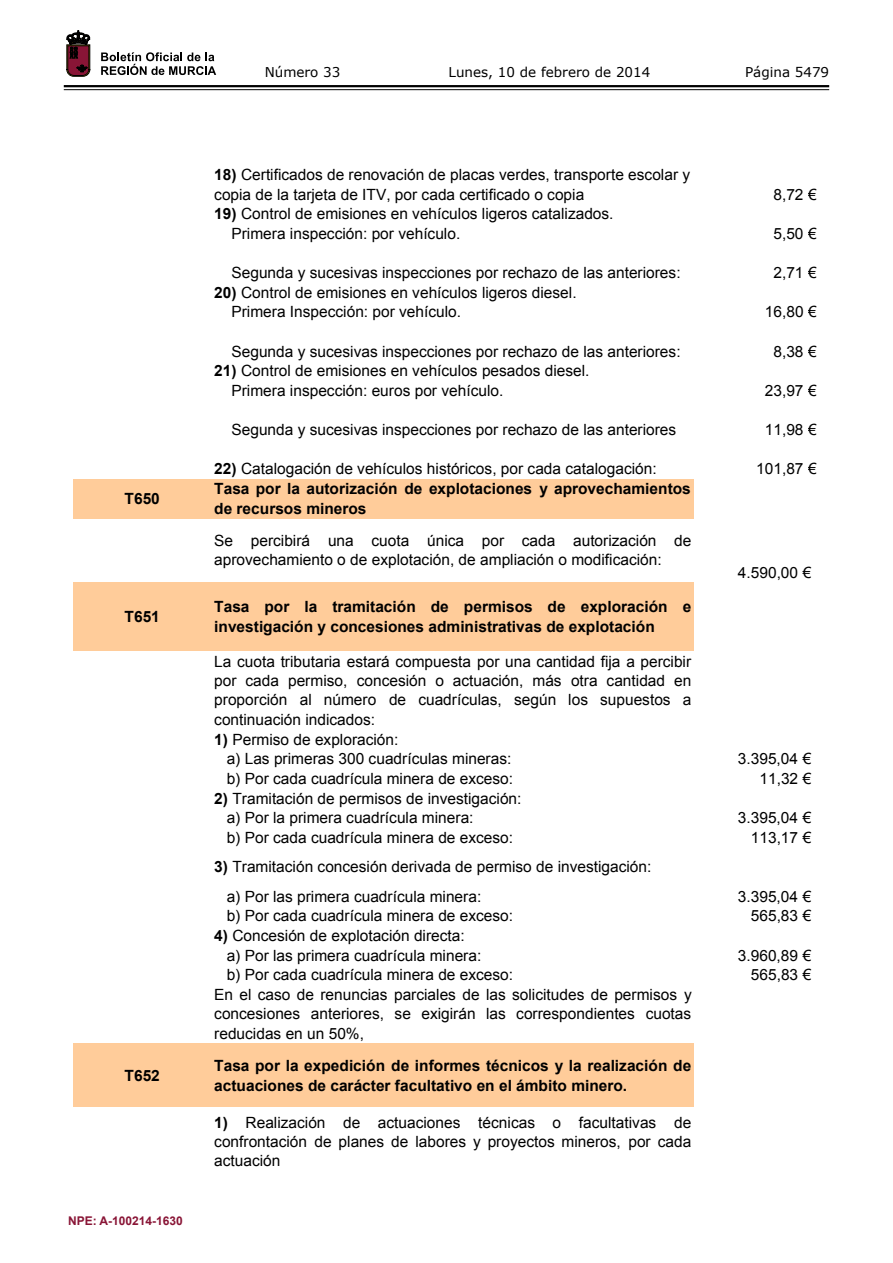
<style>
.page{position:relative;width:893px;height:1263px;background:#fff}
.page>*{position:absolute;margin:0;border:0;box-sizing:border-box;transform-origin:0 0}
.t1{font:15.45px/19.2px "Arial";color:#000}
.t2{font:700 15.45px/19.8px "Arial";color:#000}
.t3{font:13.5px "Verdana";color:#000}
.t4{font:700 12px "Arial";color:#891536}
.s1{font-weight:700}
</style>
<div class="page">
<hr style="left:64px;top:85px;width:765px;height:2px;background:#000">
<hr style="left:64px;top:89px;width:765px;height:1px;background:#000">
<svg style="left:101px;top:52px;width:115px;height:23px"></svg>
<svg style="left:67px;top:31px;width:23px;height:45px"></svg>
<div style="left:74px;top:479px;width:620px;height:39px;background:#ffcc9a"></div>
<div style="left:74px;top:582px;width:620px;height:69px;background:#ffcc9a"></div>
<div style="left:74px;top:1043px;width:620px;height:64px;background:#ffcc9a"></div>
<p class="t3" style="left:265px;top:62px;width:77px">Número 33</p>
<p class="t3" style="left:449px;top:62px;width:203px">Lunes, 10 de febrero de 2014</p>
<p class="t3" style="left:745px;top:62px;width:86px">Página 5479</p>
<p class="t1" style="left:214px;top:165px;width:477px"><span class="s1">18)</span> Certificados de renovación de placas verdes, transporte escolar y copia de la tarjeta de ITV, por cada certificado o copia</p>
<p class="t1" style="left:231px;top:204px;width:384px;line-height:19.6px;text-indent:-17px"><span class="s1">19)</span> Control de emisiones en vehículos ligeros catalizados.<br>Primera inspección: por vehículo.</p>
<p class="t1" style="left:773px;top:185px;width:45px">8,72 €</p>
<p class="t1" style="left:773px;top:224px;width:45px">5,50 €</p>
<p class="t1" style="left:231px;top:263px;width:451px">Segunda y sucesivas inspecciones por rechazo de las anteriores:</p>
<p class="t1" style="left:773px;top:263px;width:45px">2,71 €</p>
<p class="t1" style="left:231px;top:283px;width:347px;line-height:19.6px;text-indent:-17px"><span class="s1">20)</span> Control de emisiones en vehículos ligeros diesel.<br>Primera Inspección: por vehículo.</p>
<p class="t1" style="left:765px;top:302px;width:54px">16,80 €</p>
<p class="t1" style="left:231px;top:342px;width:451px">Segunda y sucesivas inspecciones por rechazo de las anteriores:</p>
<p class="t1" style="left:773px;top:342px;width:45px">8,38 €</p>
<p class="t1" style="left:231px;top:361px;width:360px;line-height:19.6px;text-indent:-17px"><span class="s1">21)</span> Control de emisiones en vehículos pesados diesel.<br>Primera inspección: euros por vehículo.</p>
<p class="t1" style="left:765px;top:381px;width:54px">23,97 €</p>
<p class="t1" style="left:231px;top:420px;width:446px">Segunda y sucesivas inspecciones por rechazo de las anteriores</p>
<p class="t1" style="left:765px;top:420px;width:54px">11,98 €</p>
<p class="t1" style="left:214px;top:459px;width:444px"><span class="s1">22)</span> Catalogación de vehículos históricos, por cada catalogación:</p>
<p class="t1" style="left:756px;top:459px;width:62px">101,87 €</p>
<p class="t2" style="left:125px;top:489px;width:37px">T650</p>
<p class="t2" style="left:214px;top:479px;width:478px">Tasa por la autorización de explotaciones y aprovechamientos de recursos mineros</p>
<p class="t1" style="left:214px;top:531px;width:479px">Se percibirá una cuota única por cada autorización de aprovechamiento o de explotación, de ampliación o modificación:</p>
<p class="t2" style="left:125px;top:607px;width:37px">T651</p>
<p class="t2" style="left:214px;top:597px;width:479px">Tasa por la tramitación de permisos de exploración e investigación y concesiones administrativas de explotación</p>
<p class="t1" style="left:214px;top:652px;width:479px;text-align:justify">La cuota tributaria estará compuesta por una cantidad fija a percibir por cada permiso, concesión o actuación, más otra cantidad en proporción al número de cuadrículas, según los supuestos a continuación indicados:</p>
<p class="t1" style="left:227px;top:730px;width:286px;text-indent:-12px"><span class="s1">1)</span> Permiso de exploración:<br>a) Las primeras 300 cuadrículas mineras:</p>
<p class="t1" style="left:738px;top:563px;width:75px">4.590,00 €</p>
<p class="t1" style="left:738px;top:749px;width:75px">3.395,04 €</p>
<p class="t1" style="left:227px;top:769px;width:288px">b) Por cada cuadrícula minera de exceso:</p>
<p class="t1" style="left:759px;top:769px;width:53px">11,32 €</p>
<p class="t1" style="left:227px;top:789px;width:296px;text-indent:-12px"><span class="s1">2)</span> Tramitación de permisos de investigación: a) Por la primera cuadrícula minera:</p>
<p class="t1" style="left:738px;top:808px;width:75px">3.395,04 €</p>
<p class="t1" style="left:227px;top:828px;width:288px">b) Por cada cuadrícula minera de exceso:</p>
<p class="t1" style="left:751px;top:828px;width:62px">113,17 €</p>
<p class="t1" style="left:227px;top:853px;width:426px;line-height:29.1px;text-indent:-12px"><span class="s1">3)</span> Tramitación concesión derivada de permiso de investigación: a) Por las primera cuadrícula minera:</p>
<p class="t1" style="left:738px;top:887px;width:75px">3.395,04 €</p>
<p class="t1" style="left:227px;top:906px;width:288px">b) Por cada cuadrícula minera de exceso:</p>
<p class="t1" style="left:751px;top:906px;width:62px">565,83 €</p>
<p class="t1" style="left:227px;top:926px;width:256px;text-indent:-12px"><span class="s1">4)</span> Concesión de explotación directa: a) Por las primera cuadrícula minera:</p>
<p class="t1" style="left:738px;top:946px;width:75px">3.960,89 €</p>
<p class="t1" style="left:227px;top:965px;width:288px">b) Por cada cuadrícula minera de exceso:</p>
<p class="t1" style="left:751px;top:965px;width:62px">565,83 €</p>
<p class="t1" style="left:214px;top:985px;width:479px;text-align:justify">En el caso de renuncias parciales de las solicitudes de permisos y concesiones anteriores, se exigirán las correspondientes cuotas reducidas en un 50%,</p>
<p class="t2" style="left:125px;top:1066px;width:37px">T652</p>
<p class="t2" style="left:214px;top:1056px;width:479px">Tasa por la expedición de informes técnicos y la realización de actuaciones de carácter facultativo en el ámbito minero.</p>
<p class="t1" style="left:214px;top:1113px;width:479px;text-align:justify"><span class="s1">1)</span> Realización de actuaciones técnicas o facultativas de confrontación de planes de labores y proyectos mineros, por cada actuación</p>
<p class="t4" style="left:68px;top:1213px;width:116px">NPE: A-100214-1630</p>
</div>
